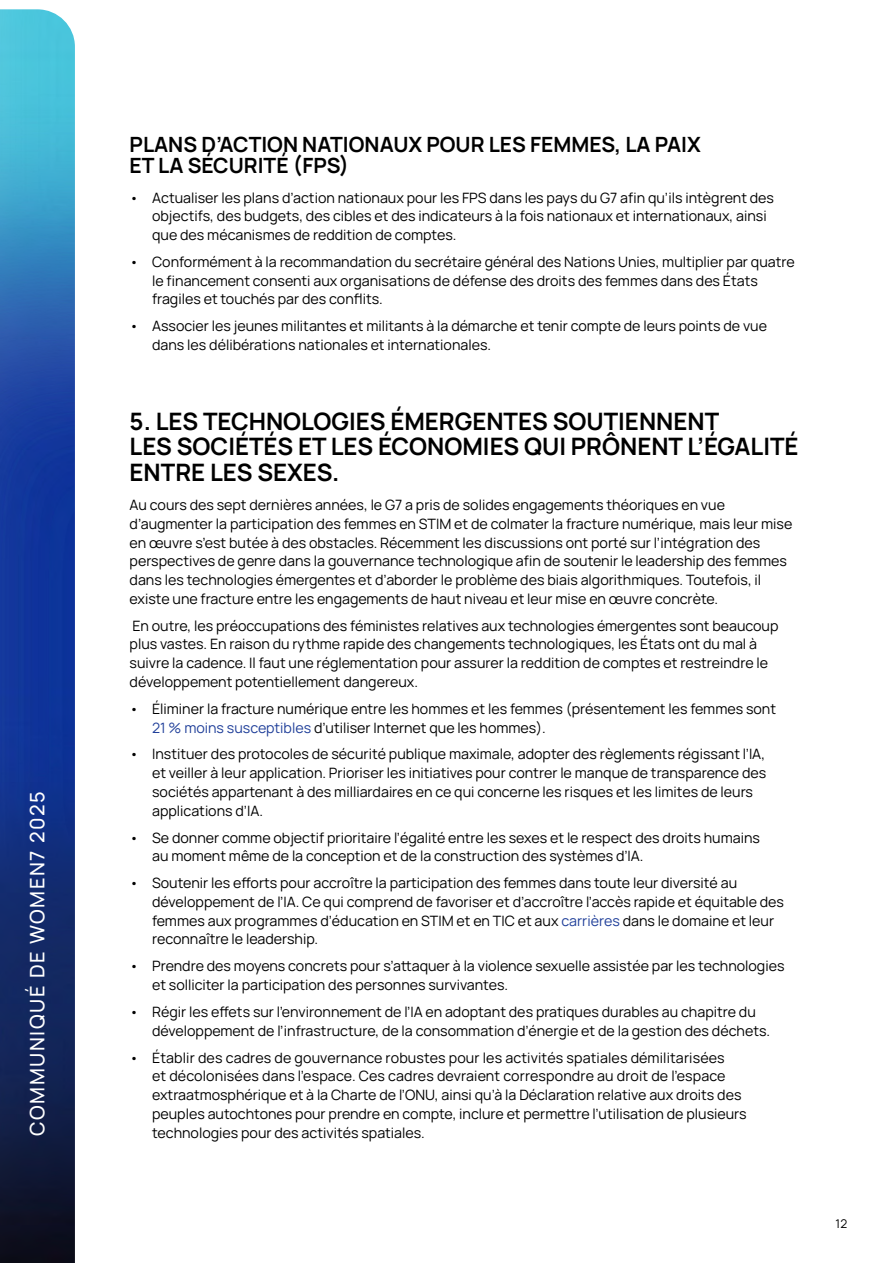
<style>
.page{position:relative;width:893px;height:1263px;background:#fff}
.page>*{position:absolute;margin:0;border:0;box-sizing:border-box;transform-origin:0 0}
.t1{font:700 24px/25.5px "Manrope";color:#000}
.t2{font:700 21px/21px "Manrope";color:#000}
.t3{font:500 19.95px "Manrope";letter-spacing:.08em;color:#fff}
.t4{font:14.25px/18.8px "Manrope";color:#000}
.t5{font:12px "Manrope";color:#000}
.s1{color:#21409a}
</style>
<div class="page">
<img style="left:0;top:9px;width:75px;height:1254px">
<h3 class="t3" style="left:22px;top:1136px;width:347px;rotate:-90deg">COMMUNIQUÉ DE WOMEN7 2025</h3>
<h2 class="t2" style="left:130px;top:132px;width:573px">PLANS D’ACTION NATIONAUX POUR LES FEMMES, LA PAIX<br>ET LA SÉCURITÉ (FPS)</h2>
<p class="t4" style="left:152px;top:187px;width:623px;text-indent:-23px">• Actualiser les plans d’action nationaux pour les FPS dans les pays du G7 afin qu’ils intègrent des objectifs, des budgets, des cibles et des indicateurs à la fois nationaux et internationaux, ainsi que des mécanismes de reddition de comptes.</p>
<p class="t4" style="left:152px;top:251px;width:644px;text-indent:-23px">• Conformément à la recommandation du secrétaire général des Nations Unies, multiplier par quatre le financement consenti aux organisations de défense des droits des femmes dans des États fragiles et touchés par des conflits.</p>
<p class="t4" style="left:152px;top:316px;width:616px;text-indent:-23px">• Associer les jeunes militantes et militants à la démarche et tenir compte de leurs points de vue dans les délibérations nationales et internationales.</p>
<h1 class="t1" style="left:130px;top:406px;width:670px">5. LES TECHNOLOGIES ÉMERGENTES SOUTIENNENT<br>LES SOCIÉTÉS ET LES ÉCONOMIES QUI PRÔNENT L’ÉGALITÉ<br>ENTRE LES SEXES.</h1>
<p class="t4" style="left:130px;top:495px;width:664px">Au cours des sept dernières années, le G7 a pris de solides engagements théoriques en vue d’augmenter la participation des femmes en STIM et de colmater la fracture numérique, mais leur mise en œuvre s’est butée à des obstacles. Récemment les discussions ont porté sur l’intégration des perspectives de genre dans la gouvernance technologique afin de soutenir le leadership des femmes dans les technologies émergentes et d’aborder le problème des biais algorithmiques. Toutefois, il existe une fracture entre les engagements de haut niveau et leur mise en œuvre concrète.</p>
<p class="t4" style="left:130px;top:615px;width:650px">En outre, les préoccupations des féministes relatives aux technologies émergentes sont beaucoup plus vastes. En raison du rythme rapide des changements technologiques, les États ont du mal à suivre la cadence. Il faut une réglementation pour assurer la reddition de comptes et restreindre le développement potentiellement dangereux.</p>
<p class="t4" style="left:152px;top:698px;width:625px;text-indent:-23px">• Éliminer la fracture numérique entre les hommes et les femmes (présentement les femmes sont<br><span class="s1">21 % moins susceptibles</span> d’utiliser Internet que les hommes).</p>
<p class="t4" style="left:152px;top:744px;width:616px;text-indent:-23px">• Instituer des protocoles de sécurité publique maximale, adopter des règlements régissant l’IA, et veiller à leur application. Prioriser les initiatives pour contrer le manque de transparence des sociétés appartenant à des milliardaires en ce qui concerne les risques et les limites de leurs applications d’IA.</p>
<p class="t4" style="left:152px;top:827px;width:609px;text-indent:-23px">• Se donner comme objectif prioritaire l’égalité entre les sexes et le respect des droits humains au moment même de la conception et de la construction des systèmes d’IA.</p>
<p class="t4" style="left:152px;top:873px;width:633px;text-indent:-23px">• Soutenir les efforts pour accroître la participation des femmes dans toute leur diversité au développement de l’IA. Ce qui comprend de favoriser et d’accroître l’accès rapide et équitable des femmes aux programmes d’éducation en STIM et en TIC et aux <span class="s1">carrières</span> dans le domaine et leur reconnaître le leadership.</p>
<p class="t4" style="left:152px;top:956px;width:634px;text-indent:-23px">• Prendre des moyens concrets pour s’attaquer à la violence sexuelle assistée par les technologies et solliciter la participation des personnes survivantes.</p>
<p class="t4" style="left:152px;top:1001px;width:620px;text-indent:-23px">• Régir les effets sur l’environnement de l’IA en adoptant des pratiques durables au chapitre du développement de l’infrastructure, de la consommation d’énergie et de la gestion des déchets.</p>
<p class="t4" style="left:152px;top:1047px;width:596px;text-indent:-22px">• Établir des cadres de gouvernance robustes pour les activités spatiales démilitarisées<br>et décolonisées dans l’espace. Ces cadres devraient correspondre au droit de l’espace extraatmosphérique et à la Charte de l’ONU, ainsi qu’à la Déclaration relative aux droits des peuples autochtones pour prendre en compte, inclure et permettre l’utilisation de plusieurs technologies pour des activités spatiales.</p>
<p class="t5" style="left:835px;top:1214px;width:13px">12</p>
</div>
